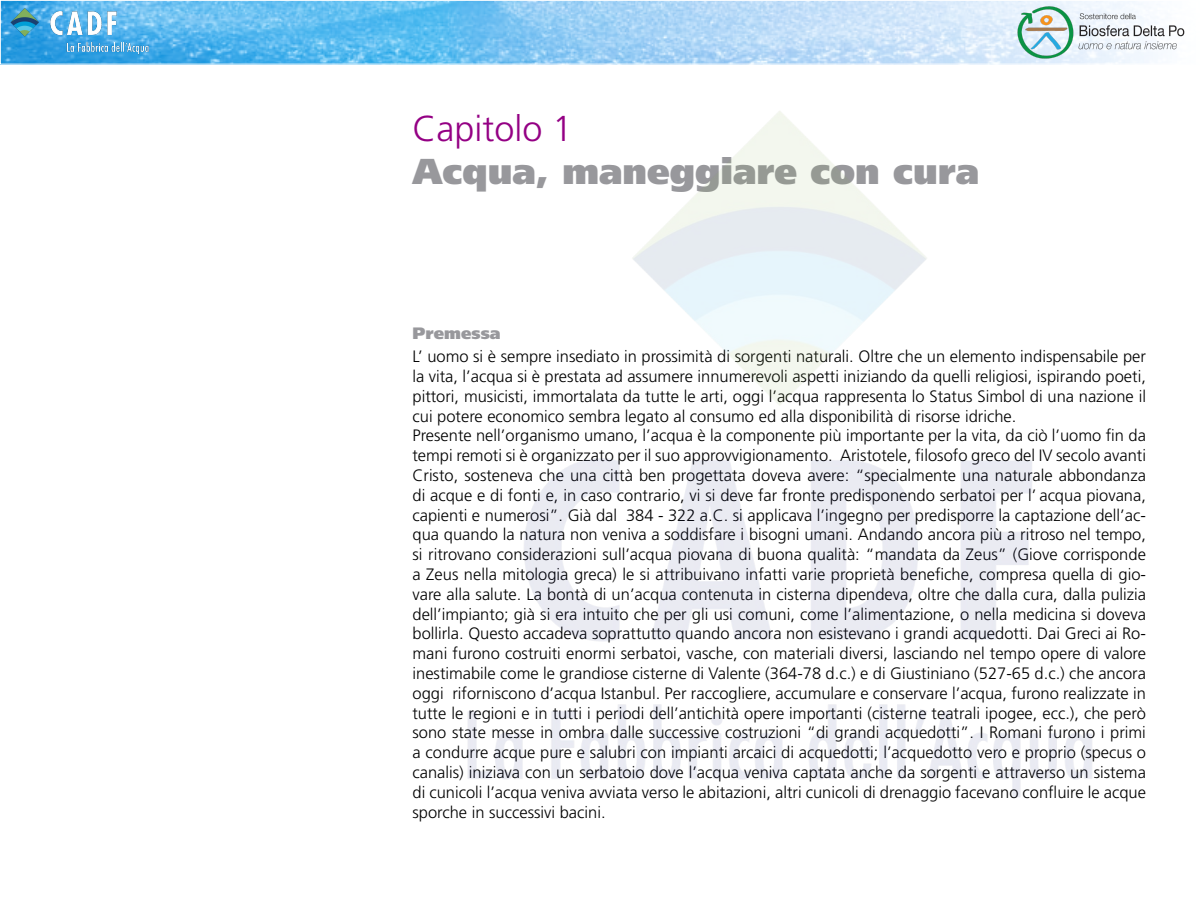
<style>
.page{position:relative;width:1200px;height:900px;background:#fff}
.page>*{position:absolute;margin:0;border:0;box-sizing:border-box;transform-origin:0 0}
.t1{font:900 36px "Frutiger";color:#98989c}
.t2{font:300 36px "Frutiger";color:#940084}
.t3{font:300 16.5px/19.8px "Frutiger";color:#000}
.t4{font:900 16.5px "Frutiger";color:#98989c}
.s1{color:#fff}
</style>
<div class="page">
<img style="left:2px;top:2px;width:1154px;height:60px">
<div style="left:0;top:0;width:1200px;height:64px;border:1px solid #fff"></div>
<img style="left:5px;top:5px;width:175px;height:53px">
<img style="left:1012px;top:5px;width:173px;height:54px">
<img style="left:468px;top:111px;width:624px;height:686px">
<h1 class="t2" style="left:412px;top:108px;width:162px">Capitolo 1</h1>
<h1 class="t1" style="left:412px;top:149px;width:568px">Acqua, maneggiare con cura</h1>
<p class="t4" style="left:412px;top:323px;width:90px">Premessa</p>
<p class="t3" style="left:412px;top:346px;width:735px">L’ uomo si è sempre insediato in prossimità di sorgenti naturali. Oltre che un elemento indispensabile per la vita, l’acqua si è prestata ad assumere innumerevoli aspetti iniziando da quelli religiosi, ispirando poeti, pittori, musicisti, immortalata da tutte le arti, oggi l’acqua rappresenta lo Status Simbol di una nazione il cui potere economico sembra legato al consumo ed alla disponibilità di risorse idriche.<br>Presente nell’organismo umano, l’acqua è la componente più importante per la vita, da ciò l’uomo fin da tempi remoti si è organizzato per il suo approvvigionamento. Aristotele, filosofo greco del IV secolo avanti Cristo, sosteneva che una città ben progettata doveva avere: “specialmente una naturale abbondanza di acque e di fonti e, in caso contrario, vi si deve far fronte predisponendo serbatoi per l’<span class="s1">’</span>acqua piovana, capienti e numerosi”. Già dal 384 - 322 a.C. si applicava l’ingegno per predisporre la captazione dell’ac&shy;qua quando la natura non veniva a soddisfare i bisogni umani. Andando ancora più a ritroso nel tempo, si ritrovano considerazioni sull’acqua piovana di buona qualità: “mandata da Zeus” (Giove corrisponde a Zeus nella mitologia greca) le si attribuivano infatti varie proprietà benefiche, compresa quella di gio&shy;vare alla salute. La bontà di un’acqua contenuta in cisterna dipendeva, oltre che dalla cura, dalla pulizia dell’impianto; già si era intuito che per gli usi comuni, come l’alimentazione, o nella medicina si doveva bollirla. Questo accadeva soprattutto quando ancora non esistevano i grandi acquedotti. Dai Greci ai Ro&shy;mani furono costruiti enormi serbatoi, vasche, con materiali diversi, lasciando nel tempo opere di valore inestimabile come le grandiose cisterne di Valente (364-78 d.c.) e di Giustiniano (527-65 d.c.) che ancora oggi riforniscono d’acqua Istanbul. Per raccogliere, accumulare e conservare l’acqua, furono realizzate in tutte le regioni e in tutti i periodi dell’antichità opere importanti (cisterne teatrali ipogee, ecc.), che però sono state messe in ombra dalle successive costruzioni “di grandi acquedotti”. I Romani furono i primi a condurre acque pure e salubri con impianti arcaici di acquedotti; l’acquedotto vero e proprio (specus o canalis) iniziava con un serbatoio dove l’acqua veniva captata anche da sorgenti e attraverso un sistema di cunicoli l’acqua veniva avviata verso le abitazioni, altri cunicoli di drenaggio facevano confluire le acque sporche in successivi bacini.</p>
</div>
